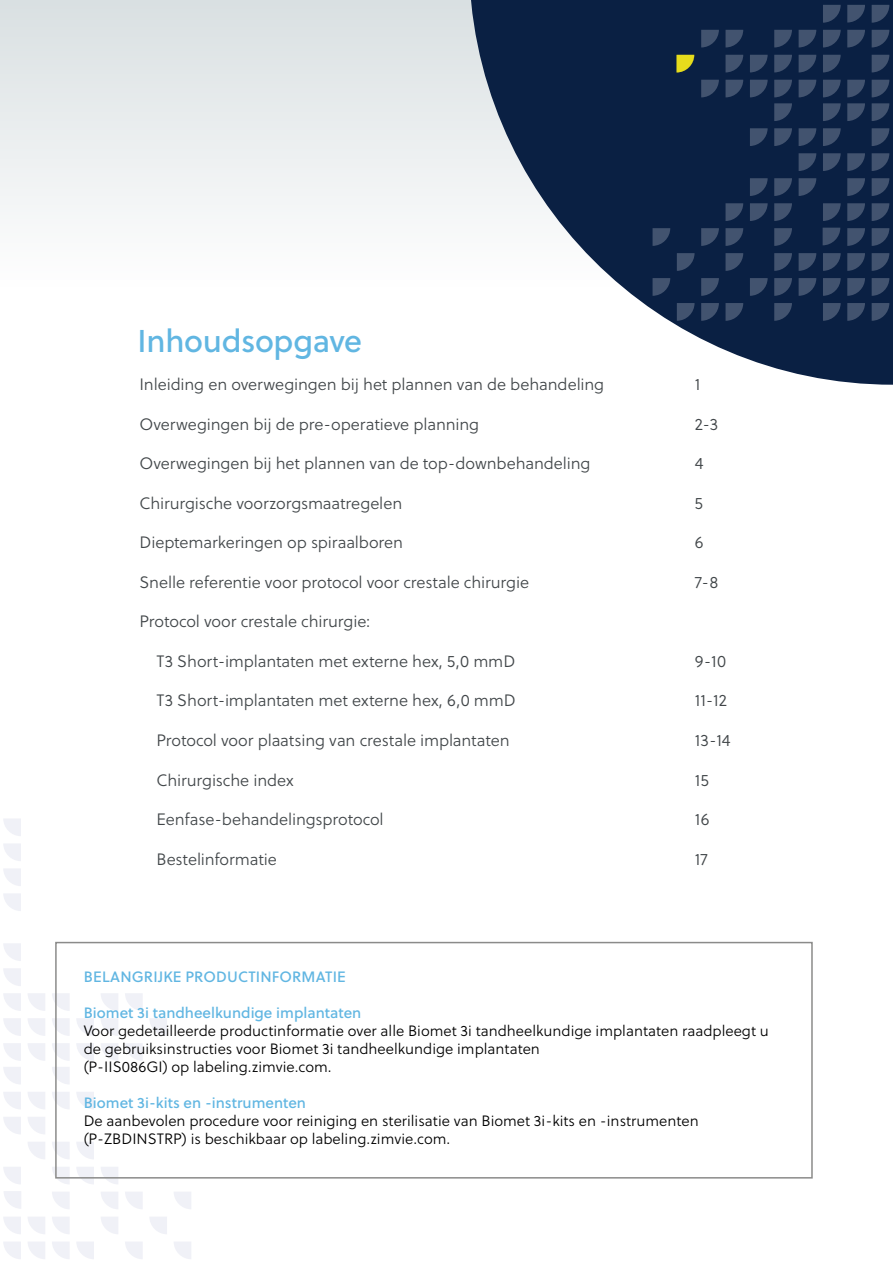
<style>
.page{position:relative;width:893px;height:1263px;background:#fff}
.page>*{position:absolute;margin:0;border:0;box-sizing:border-box;transform-origin:0 0}
.t1{font:31.5px "Soleil Bk";letter-spacing:-.01em;color:#61b6e2}
.t2{font:16.5px "Soleil Lt";letter-spacing:-.005em;color:#414649}
.t3{font:15px/18px "Soleil Lt";color:#000}
.t4{font:15px "Soleil Bk";color:#61b6e2}
</style>
<div class="page">
<svg style="left:28px;top:1043px;width:17px;height:18px"></svg>
<svg style="left:3px;top:1043px;width:18px;height:18px"></svg>
<svg style="left:76px;top:1043px;width:18px;height:18px"></svg>
<svg style="left:52px;top:1043px;width:17px;height:18px"></svg>
<svg style="left:125px;top:1043px;width:18px;height:18px"></svg>
<svg style="left:101px;top:1043px;width:17px;height:18px"></svg>
<svg style="left:28px;top:1018px;width:17px;height:18px"></svg>
<svg style="left:3px;top:1018px;width:18px;height:18px"></svg>
<svg style="left:76px;top:1018px;width:18px;height:18px"></svg>
<svg style="left:52px;top:1018px;width:17px;height:18px"></svg>
<svg style="left:101px;top:1018px;width:17px;height:18px"></svg>
<svg style="left:28px;top:993px;width:17px;height:18px"></svg>
<svg style="left:3px;top:993px;width:18px;height:18px"></svg>
<svg style="left:52px;top:993px;width:17px;height:18px"></svg>
<svg style="left:125px;top:993px;width:18px;height:18px"></svg>
<svg style="left:101px;top:993px;width:17px;height:18px"></svg>
<svg style="left:3px;top:968px;width:18px;height:18px"></svg>
<svg style="left:3px;top:943px;width:18px;height:18px"></svg>
<svg style="left:3px;top:894px;width:18px;height:17px"></svg>
<svg style="left:3px;top:869px;width:18px;height:17px"></svg>
<svg style="left:3px;top:844px;width:18px;height:17px"></svg>
<svg style="left:3px;top:819px;width:18px;height:17px"></svg>
<svg style="left:150px;top:1018px;width:17px;height:18px"></svg>
<svg style="left:28px;top:1242px;width:17px;height:17px"></svg>
<svg style="left:3px;top:1242px;width:18px;height:17px"></svg>
<svg style="left:76px;top:1242px;width:18px;height:17px"></svg>
<svg style="left:52px;top:1242px;width:17px;height:17px"></svg>
<svg style="left:125px;top:1242px;width:18px;height:17px"></svg>
<svg style="left:28px;top:1217px;width:17px;height:17px"></svg>
<svg style="left:3px;top:1217px;width:18px;height:17px"></svg>
<svg style="left:101px;top:1217px;width:17px;height:17px"></svg>
<svg style="left:125px;top:1192px;width:18px;height:17px"></svg>
<svg style="left:101px;top:1192px;width:17px;height:17px"></svg>
<svg style="left:3px;top:1167px;width:18px;height:17px"></svg>
<svg style="left:76px;top:1167px;width:18px;height:17px"></svg>
<svg style="left:52px;top:1167px;width:18px;height:17px"></svg>
<svg style="left:101px;top:1167px;width:17px;height:17px"></svg>
<svg style="left:28px;top:1142px;width:17px;height:17px"></svg>
<svg style="left:76px;top:1142px;width:18px;height:17px"></svg>
<svg style="left:52px;top:1142px;width:17px;height:17px"></svg>
<svg style="left:28px;top:1117px;width:17px;height:17px"></svg>
<svg style="left:3px;top:1117px;width:18px;height:17px"></svg>
<svg style="left:28px;top:1092px;width:17px;height:17px"></svg>
<svg style="left:3px;top:1092px;width:18px;height:17px"></svg>
<svg style="left:76px;top:1092px;width:18px;height:17px"></svg>
<svg style="left:52px;top:1092px;width:17px;height:17px"></svg>
<svg style="left:3px;top:1067px;width:18px;height:17px"></svg>
<svg style="left:52px;top:1067px;width:17px;height:17px"></svg>
<svg style="left:174px;top:1242px;width:17px;height:17px"></svg>
<svg style="left:150px;top:1217px;width:17px;height:17px"></svg>
<svg style="left:174px;top:1192px;width:17px;height:17px"></svg>
<svg style="left:52px;top:1217px;width:17px;height:17px"></svg>
<svg style="left:52px;top:1192px;width:17px;height:17px"></svg>
<svg style="left:4px;top:1191px;width:17px;height:18px"></svg>
<div style="left:0;top:0;width:893px;height:584px;background:linear-gradient(to bottom,#e2e7e9,#fff)"></div>
<svg style="left:469px;top:0;width:424px;height:385px;fill:#0a2043"></svg>
<svg style="left:847px;top:80px;width:18px;height:17px"></svg>
<svg style="left:872px;top:80px;width:17px;height:17px"></svg>
<svg style="left:799px;top:80px;width:17px;height:17px"></svg>
<svg style="left:823px;top:80px;width:18px;height:17px"></svg>
<svg style="left:750px;top:80px;width:18px;height:17px"></svg>
<svg style="left:774px;top:80px;width:18px;height:17px"></svg>
<svg style="left:701px;top:80px;width:18px;height:17px"></svg>
<svg style="left:725px;top:80px;width:18px;height:17px"></svg>
<svg style="left:872px;top:55px;width:17px;height:17px"></svg>
<svg style="left:799px;top:55px;width:17px;height:17px"></svg>
<svg style="left:823px;top:55px;width:18px;height:17px"></svg>
<svg style="left:750px;top:55px;width:18px;height:17px"></svg>
<svg style="left:774px;top:55px;width:18px;height:17px"></svg>
<svg style="left:725px;top:55px;width:18px;height:17px"></svg>
<svg style="left:847px;top:30px;width:18px;height:17px"></svg>
<svg style="left:872px;top:30px;width:17px;height:17px"></svg>
<svg style="left:799px;top:30px;width:17px;height:17px"></svg>
<svg style="left:823px;top:30px;width:18px;height:17px"></svg>
<svg style="left:774px;top:30px;width:18px;height:17px"></svg>
<svg style="left:701px;top:30px;width:18px;height:17px"></svg>
<svg style="left:725px;top:30px;width:18px;height:17px"></svg>
<svg style="left:847px;top:5px;width:18px;height:18px"></svg>
<svg style="left:872px;top:5px;width:17px;height:18px"></svg>
<svg style="left:823px;top:5px;width:18px;height:18px"></svg>
<svg style="left:847px;top:303px;width:18px;height:18px"></svg>
<svg style="left:872px;top:303px;width:17px;height:18px"></svg>
<svg style="left:823px;top:303px;width:18px;height:18px"></svg>
<svg style="left:774px;top:303px;width:18px;height:18px"></svg>
<svg style="left:701px;top:303px;width:18px;height:18px"></svg>
<svg style="left:725px;top:303px;width:18px;height:18px"></svg>
<svg style="left:847px;top:278px;width:18px;height:18px"></svg>
<svg style="left:872px;top:278px;width:17px;height:18px"></svg>
<svg style="left:799px;top:278px;width:17px;height:18px"></svg>
<svg style="left:823px;top:278px;width:18px;height:18px"></svg>
<svg style="left:750px;top:278px;width:18px;height:18px"></svg>
<svg style="left:774px;top:278px;width:18px;height:18px"></svg>
<svg style="left:701px;top:278px;width:18px;height:18px"></svg>
<svg style="left:847px;top:253px;width:18px;height:18px"></svg>
<svg style="left:872px;top:253px;width:17px;height:18px"></svg>
<svg style="left:799px;top:253px;width:17px;height:18px"></svg>
<svg style="left:823px;top:253px;width:18px;height:18px"></svg>
<svg style="left:725px;top:253px;width:18px;height:18px"></svg>
<svg style="left:847px;top:228px;width:18px;height:18px"></svg>
<svg style="left:872px;top:228px;width:17px;height:18px"></svg>
<svg style="left:701px;top:228px;width:18px;height:18px"></svg>
<svg style="left:725px;top:228px;width:18px;height:18px"></svg>
<svg style="left:847px;top:203px;width:18px;height:18px"></svg>
<svg style="left:872px;top:203px;width:17px;height:18px"></svg>
<svg style="left:823px;top:203px;width:18px;height:18px"></svg>
<svg style="left:750px;top:203px;width:18px;height:18px"></svg>
<svg style="left:774px;top:203px;width:18px;height:18px"></svg>
<svg style="left:725px;top:203px;width:18px;height:18px"></svg>
<svg style="left:847px;top:178px;width:18px;height:18px"></svg>
<svg style="left:872px;top:178px;width:17px;height:18px"></svg>
<svg style="left:799px;top:178px;width:17px;height:18px"></svg>
<svg style="left:750px;top:178px;width:18px;height:18px"></svg>
<svg style="left:774px;top:178px;width:18px;height:18px"></svg>
<svg style="left:847px;top:153px;width:18px;height:18px"></svg>
<svg style="left:872px;top:153px;width:17px;height:18px"></svg>
<svg style="left:799px;top:153px;width:17px;height:18px"></svg>
<svg style="left:823px;top:153px;width:18px;height:18px"></svg>
<svg style="left:872px;top:128px;width:17px;height:18px"></svg>
<svg style="left:799px;top:128px;width:17px;height:18px"></svg>
<svg style="left:823px;top:128px;width:18px;height:18px"></svg>
<svg style="left:750px;top:128px;width:18px;height:18px"></svg>
<svg style="left:774px;top:128px;width:18px;height:18px"></svg>
<svg style="left:847px;top:103px;width:18px;height:18px"></svg>
<svg style="left:872px;top:103px;width:17px;height:18px"></svg>
<svg style="left:823px;top:103px;width:18px;height:18px"></svg>
<svg style="left:774px;top:103px;width:18px;height:18px"></svg>
<svg style="left:677px;top:303px;width:18px;height:18px"></svg>
<svg style="left:653px;top:278px;width:17px;height:18px"></svg>
<svg style="left:677px;top:253px;width:18px;height:18px"></svg>
<svg style="left:652px;top:228px;width:18px;height:18px"></svg>
<svg style="left:774px;top:253px;width:18px;height:18px"></svg>
<svg style="left:774px;top:228px;width:18px;height:18px"></svg>
<svg style="left:823px;top:228px;width:17px;height:17px"></svg>
<svg style="left:676px;top:55px;width:19px;height:18px"></svg>
<div style="left:55px;top:942px;width:758px;height:236px;border:2px solid #8b8b8a"></div>
<h1 class="t1" style="left:138px;top:321px;width:226px">Inhoudsopgave</h1>
<p class="t2" style="left:139px;top:374px;width:466px">Inleiding en overwegingen bij het plannen van de behandeling</p>
<p class="t2" style="left:695px;top:374px;width:7px">1</p>
<p class="t2" style="left:139px;top:414px;width:341px">Overwegingen bij de pre-operatieve planning</p>
<p class="t2" style="left:695px;top:414px;width:25px">2-3</p>
<p class="t2" style="left:139px;top:453px;width:453px">Overwegingen bij het plannen van de top-downbehandeling</p>
<p class="t2" style="left:695px;top:453px;width:10px">4</p>
<p class="t2" style="left:139px;top:493px;width:264px">Chirurgische voorzorgsmaatregelen</p>
<p class="t2" style="left:695px;top:493px;width:10px">5</p>
<p class="t2" style="left:139px;top:532px;width:265px">Dieptemarkeringen op spiraalboren</p>
<p class="t2" style="left:695px;top:532px;width:10px">6</p>
<p class="t2" style="left:139px;top:572px;width:391px">Snelle referentie voor protocol voor crestale chirurgie</p>
<p class="t2" style="left:695px;top:572px;width:25px">7-8</p>
<p class="t2" style="left:139px;top:611px;width:232px">Protocol voor crestale chirurgie:</p>
<p class="t2" style="left:156px;top:651px;width:360px">T3 Short-implantaten met externe hex, 5,0 mmD</p>
<p class="t2" style="left:695px;top:651px;width:33px">9-10</p>
<p class="t2" style="left:156px;top:691px;width:361px">T3 Short-implantaten met externe hex, 6,0 mmD</p>
<p class="t2" style="left:695px;top:691px;width:34px">11-12</p>
<p class="t2" style="left:156px;top:730px;width:355px">Protocol voor plaatsing van crestale implantaten</p>
<p class="t2" style="left:695px;top:730px;width:37px">13-14</p>
<p class="t2" style="left:156px;top:770px;width:139px">Chirurgische index</p>
<p class="t2" style="left:695px;top:770px;width:15px">15</p>
<p class="t2" style="left:156px;top:809px;width:229px">Eenfase-behandelingsprotocol</p>
<p class="t2" style="left:695px;top:809px;width:16px">16</p>
<p class="t2" style="left:156px;top:849px;width:122px">Bestelinformatie</p>
<p class="t2" style="left:695px;top:849px;width:15px">17</p>
<p class="t4" style="left:84px;top:967px;width:264px">BELANGRIJKE PRODUCTINFORMATIE</p>
<p class="t4" style="left:84px;top:1003px;width:279px">Biomet 3i tandheelkundige implantaten</p>
<p class="t3" style="left:84px;top:1022px;width:687px">Voor gedetailleerde productinformatie over alle Biomet 3i tandheelkundige implantaten raadpleegt u de gebruiksinstructies voor Biomet 3i tandheelkundige implantaten<br>(P-IIS086GI) op labeling.zimvie.com.</p>
<p class="t4" style="left:84px;top:1093px;width:224px">Biomet 3i-kits en -instrumenten</p>
<p class="t3" style="left:84px;top:1112px;width:617px">De aanbevolen procedure voor reiniging en sterilisatie van Biomet 3i-kits en -instrumenten (P-ZBDINSTRP) is beschikbaar op labeling.zimvie.com.</p>
</div>
